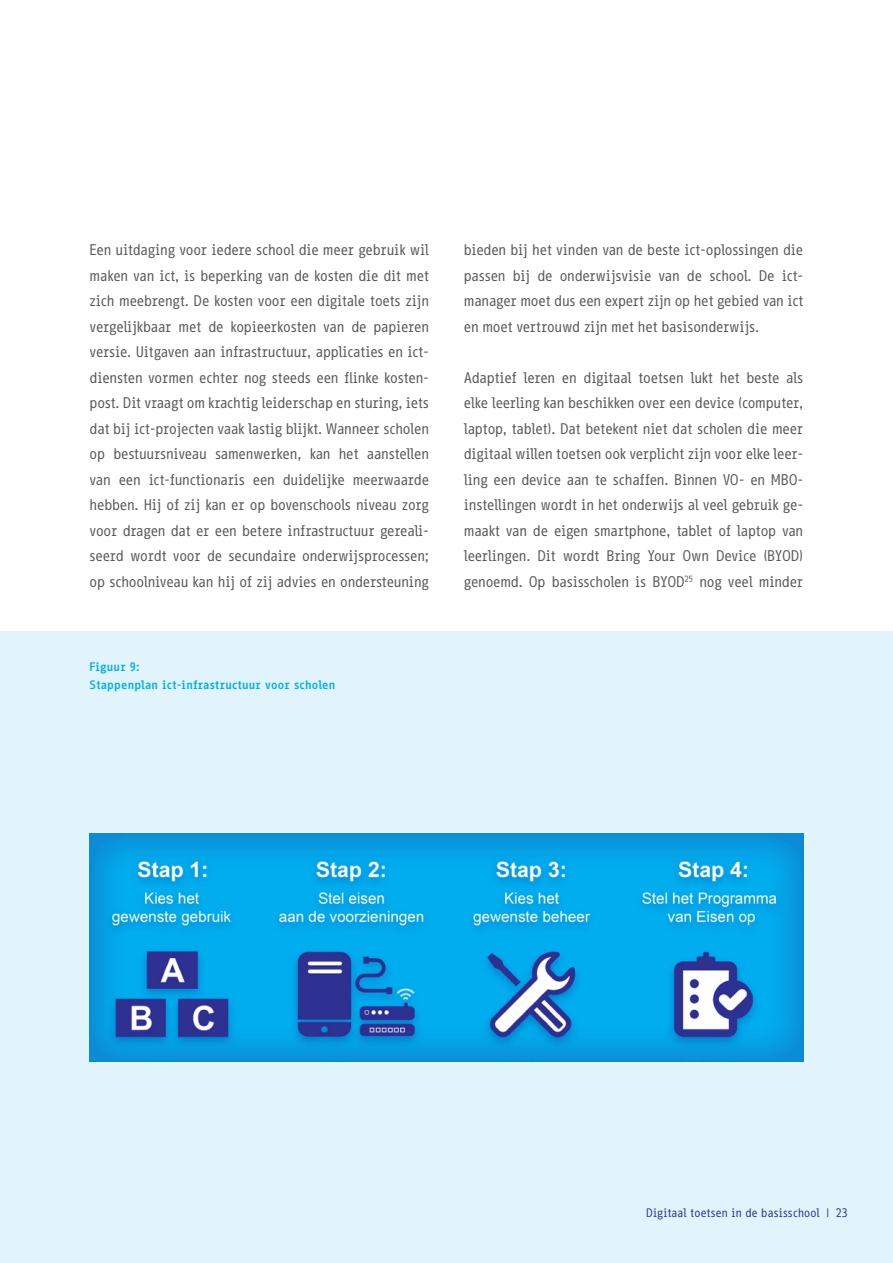
<style>
.page{position:relative;width:893px;height:1263px;background:#fff}
.page>*{position:absolute;margin:0;border:0;box-sizing:border-box;transform-origin:0 0}
.Body{font:15px/25.5px "Info OT Office";letter-spacing:-.06em;color:#57585a;text-align:justify}
.t1{font:700 12px/18px "Info OT Office";letter-spacing:-.04em;color:#00aeef}
.t2{font:12px "Info OT Office";letter-spacing:-.04em;color:#2e3092}
</style>
<div class="page">
<div style="left:0;top:631px;width:893px;height:632px;background:#e1f4fc"></div>
<img style="left:89px;top:833px;width:715px;height:228px">
<p class="Body" style="left:89px;top:237px;width:342px">Een uitdaging voor iedere school die meer gebruik wil maken van ict, is beperking van de kosten die dit met zich meebrengt. De kosten voor een digitale toets zijn vergelijkbaar met de kopieerkosten van de papieren versie. Uitgaven aan infrastructuur, applicaties en ict&shy;diensten vormen echter nog steeds een flinke kosten&shy;post. Dit vraagt om krachtig leiderschap en sturing, iets dat bij ict-projecten vaak lastig blijkt. Wanneer scholen op bestuursniveau samenwerken, kan het aanstellen van een ict-functionaris een duidelijke meerwaarde hebben. Hij of zij kan er op bovenschools niveau zorg voor dragen dat er een betere infrastructuur gereali&shy;seerd wordt voor de secundaire onderwijsprocessen; op schoolniveau kan hij of zij advies en ondersteuning</p>
<p class="Body" style="left:463px;top:237px;width:342px">bieden bij het vinden van de beste ict-oplossingen die passen bij de onderwijsvisie van de school. De ict&shy;manager moet dus een expert zijn op het gebied van ict en moet vertrouwd zijn met het basisonderwijs.</p>
<p class="Body" style="left:463px;top:364px;width:342px">Adaptief leren en digitaal toetsen lukt het beste als elke leerling kan beschikken over een device (computer, laptop, tablet). Dat betekent niet dat scholen die meer digitaal willen toetsen ook verplicht zijn voor elke leer&shy;ling een device aan te schaffen. Binnen VO- en MBO&shy;instellingen wordt in het onderwijs al veel gebruik ge&shy;maakt van de eigen smartphone, tablet of laptop van leerlingen. Dit wordt Bring Your Own Device (BYOD) genoemd. Op basisscholen is BYOD<sup>25</sup> nog veel minder</p>
<p class="t1" style="left:89px;top:657px;width:248px">Figuur 9:<br>Stappenplan ict-infrastructuur voor scholen</p>
<p class="t2" style="left:646px;top:1206px;width:204px">Digitaal toetsen in de basisschool | 23</p>
</div>
